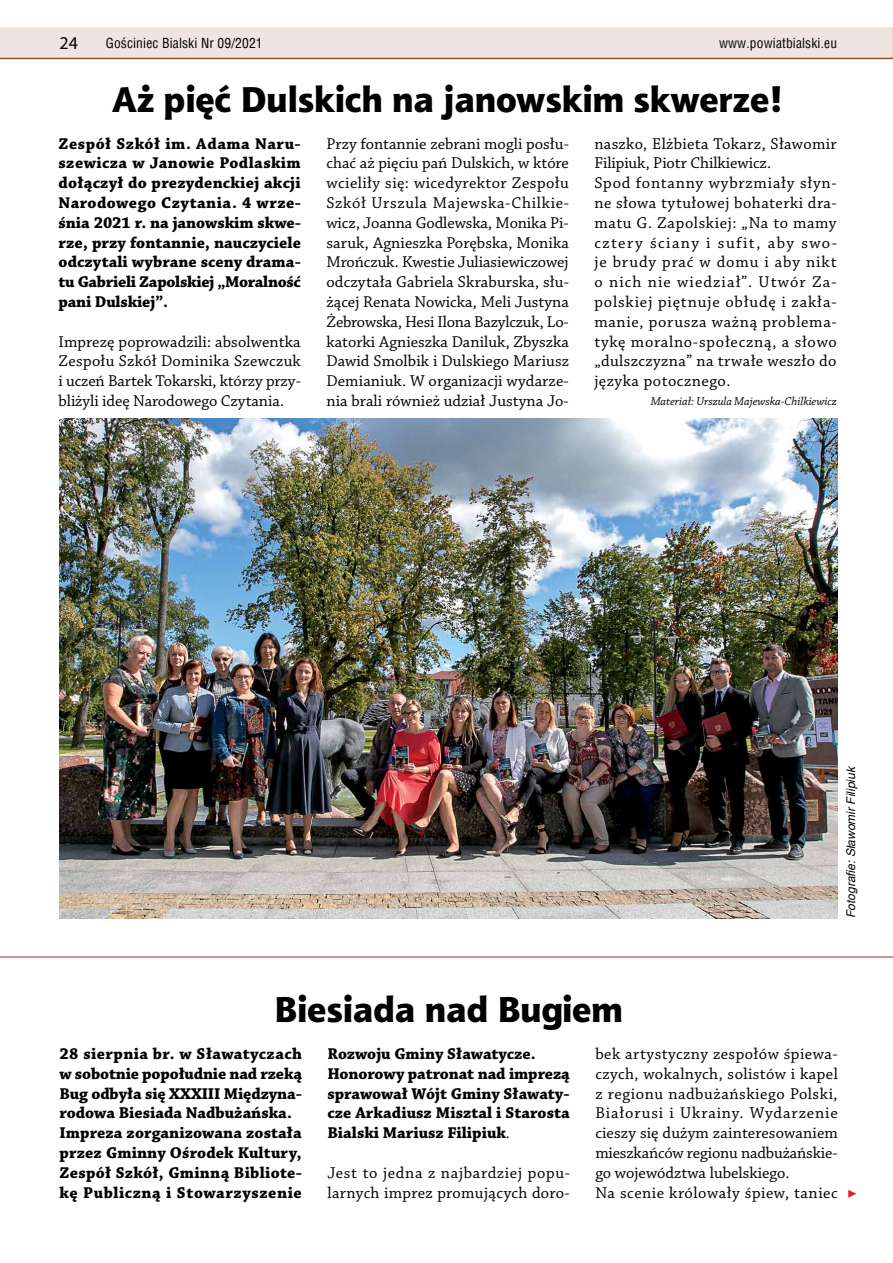
<style>
.page{position:relative;width:893px;height:1263px;background:#fff}
.page>*{position:absolute;margin:0;border:0;box-sizing:border-box;transform-origin:0 0}
.t1{font:36px "Aerton EFN Black";color:#000}
.t2{font:18px "Myriad Pro";color:#000}
.t3{font:16.5px/19.8px "Chaparral Pro";letter-spacing:.03em;color:#000}
.t4{font:700 16.5px/19.8px "Chaparral Pro";color:#000}
.t5{font:16.5px "Minion Pro";color:#e61e26}
.t6{font:condensed 13.5px "Helvetica";letter-spacing:.01em;color:#000}
.t7{font:italic 12px "Chaparral Pro";letter-spacing:-.005em;color:#000}
.t8{font:italic 12px "Helvetica";color:#000}
.s1{font-weight:400}
</style>
<div class="page">
<div style="left:0;top:27px;width:893px;height:32px;background:#efe4e0"></div>
<hr style="left:0;top:956px;width:893px;height:1px;background:#964e31">
<img style="left:60px;top:418px;width:777px;height:500px">
<p class="t2" style="left:60px;top:31px;width:20px">24</p>
<p class="t6" style="left:106px;top:35px;width:158px">Gościniec Bialski Nr 09/2021</p>
<p class="t6" style="left:719px;top:35px;width:120px">www.powiatbialski.eu</p>
<h1 class="t1" style="left:112px;top:77px;width:672px">Aż pięć Dulskich na janowskim skwerze!</h1>
<p class="t4" style="left:59px;top:134px;width:244px;text-align:justify">Zespół Szkół im. Adama Naru&shy;szewicza w Janowie Podlaskim dołączył do prezydenckiej akcji Narodowego Czytania. 4 wrze&shy;śnia 2021 r. na janowskim skwe&shy;rze, przy fontannie, nauczyciele odczytali wybrane sceny drama&shy;tu Gabrieli Zapolskiej „Moralność pani Dulskiej”.</p>
<p class="t3" style="left:59px;top:332px;width:244px;text-align:justify">Imprezę poprowadzili: absolwentka Zespołu Szkół Dominika Szewczuk i uczeń Bartek Tokarski, którzy przy&shy;bliżyli ideę Narodowego Czytania.</p>
<p class="t3" style="left:326px;top:134px;width:244px;text-align:justify">Przy fontannie zebrani mogli posłu&shy;chać aż pięciu pań Dulskich, w które wcieliły się: wicedyrektor Zespołu Szkół Urszula Majewska-Chilkie&shy;wicz, Joanna Godlewska, Monika Pi&shy;saruk, Agnieszka Porębska, Monika Mrończuk. Kwestie Juliasiewiczowej odczytała Gabriela Skraburska, słu&shy;żącej Renata Nowicka, Meli Justyna Żebrowska, Hesi Ilona Bazylczuk, Lo&shy;katorki Agnieszka Daniluk, Zbyszka Dawid Smolbik i Dulskiego Mariusz Demianiuk. W organizacji wydarze&shy;nia brali również udział Justyna Jo-</p>
<p class="t3" style="left:594px;top:134px;width:244px">naszko, Elżbieta Tokarz, Sławomir<br>Filipiuk, Piotr Chilkiewicz.<br>Spod fontanny wybrzmiały słyn&shy;ne słowa tytułowej bohaterki dra&shy;matu G. Zapolskiej: „Na to mamy cztery ściany i sufit, aby swo&shy;je brudy prać w domu i aby nikt o nich nie wiedział”. Utwór Za&shy;polskiej piętnuje obłudę i zakła&shy;manie, porusza ważną problema&shy;tykę moralno-społeczną, a słowo „dulszczyzna” na trwałe weszło do języka potocznego.</p>
<p class="t7" style="left:651px;top:394px;width:188px">Materiał: Urszula Majewska-Chilkiewicz</p>
<p class="t8" style="left:844px;top:918px;width:153px;rotate:-90deg">Fotografie: Sławomir Filipiuk</p>
<h1 class="t1" style="left:274px;top:988px;width:350px">Biesiada nad Bugiem</h1>
<p class="t4" style="left:60px;top:1044px;width:244px">28 sierpnia br. w Sławatyczach w sobotnie popołudnie nad rzeką<br>Bug odbyła się XXXIII Międzyna&shy;rodowa Biesiada Nadbużańska.<br>Impreza zorganizowana została przez Gminny Ośrodek Kultury,<br>Zespół Szkół, Gminną Bibliote&shy;kę Publiczną i Stowarzyszenie</p>
<p class="t4" style="left:327px;top:1044px;width:244px">Rozwoju Gminy Sławatycze.<br>Honorowy patronat nad imprezą sprawował Wójt Gminy Sławaty&shy;cze Arkadiusz Misztal i Starosta<br>Bialski Mariusz Filipiuk<span class="s1">.</span></p>
<p class="t3" style="left:595px;top:1044px;width:244px">bek artystyczny zespołów śpiewa&shy;czych, wokalnych, solistów i kapel z regionu nadbużańskiego Polski, Białorusi i Ukrainy. Wydarzenie cieszy się dużym zainteresowaniem mieszkańców regionu nadbużańskie&shy;go województwa lubelskiego.<br>Na scenie królowały śpiew, taniec</p>
<p class="t3" style="left:327px;top:1163px;width:244px">Jest to jedna z najbardziej popu&shy;larnych imprez promujących doro-</p>
<p class="t5" style="left:847px;top:1182px;width:11px">▶</p>
</div>
